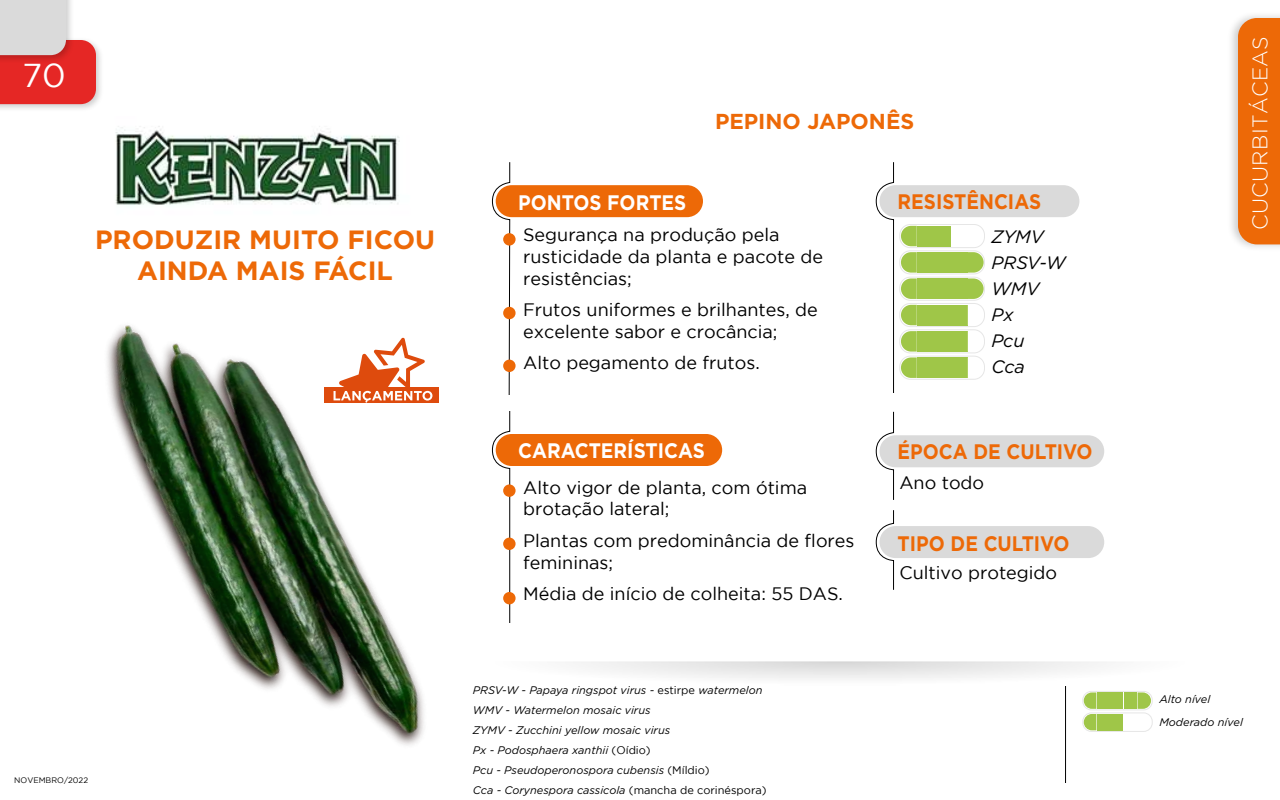
<style>
.page{position:relative;width:1280px;height:800px;background:#fff}
.page>*{position:absolute;margin:0;border:0;box-sizing:border-box;transform-origin:0 0}
.t1{font:33px "Gotham";color:#fff}
.t2{font:700 26.4px/31.7px "Gotham";color:#ed6907;text-align:center}
.t3{font:700 21.6px "Gotham";color:#ed6907}
.t4{font:300 21.1px "Gotham";letter-spacing:.015em;color:#fff}
.t5{font:700 21px "Gotham";color:#ed6907;scale:.9 1}
.t6{font:700 21px "Gotham";color:#fff;scale:.9 1}
.t7{font:18px/21.6px "Gotham";color:#000}
.t8{font:italic 18px/26px "Gotham";color:#000}
.t9{font:italic 11px/20px "Gotham";color:#000}
.t10{font:8px "Gotham";color:#000}
.s1{font-style:normal}
</style>
<div class="page">
<div style="left:0;top:36px;width:105px;height:77px;background:#000;opacity:.2"></div>
<svg style="left:0;top:0;width:96px;height:104px;background:#e28281"></svg>
<img style="left:107px;top:272px;width:409px;height:474px">
<div style="left:496px;top:434px;width:226px;height:32px;background:#ed6907;border-radius:16px"></div>
<svg style="left:492px;top:410px;width:18px;height:214px"></svg>
<svg style="left:492px;top:162px;width:18px;height:234px"></svg>
<div style="left:503px;top:233px;width:13px;height:13px;background:#ed6907;border-radius:50%"></div>
<div style="left:503px;top:484px;width:13px;height:13px;background:#ed6907;border-radius:50%"></div>
<div style="left:503px;top:538px;width:13px;height:12px;background:#ed6907;border-radius:50%"></div>
<img style="left:489px;top:653px;width:618px;height:32px">
<div style="left:503px;top:307px;width:13px;height:12px;background:#ed6907;border-radius:50%"></div>
<div style="left:503px;top:360px;width:13px;height:12px;background:#ed6907;border-radius:50%"></div>
<div style="left:880px;top:526px;width:224px;height:32px;background:#dadada;border-radius:16px"></div>
<svg style="left:876px;top:510px;width:18px;height:80px"></svg>
<div style="left:880px;top:435px;width:224px;height:32px;background:#dadada;border-radius:16px"></div>
<svg style="left:876px;top:411px;width:18px;height:89px"></svg>
<div style="left:1226px;top:10px;width:54px;height:242px;background:#000;opacity:.2"></div>
<div style="left:1238px;top:18px;width:42px;height:226px;background:#ed6907"></div>
<div style="left:503px;top:592px;width:13px;height:12px;background:#ed6907;border-radius:50%"></div>
<svg style="left:876px;top:162px;width:18px;height:231px"></svg>
<div style="left:899px;top:224px;width:86px;height:24px;border:1px solid #e6e6e6;border-radius:11px"></div>
<div style="left:917px;top:226px;width:17px;height:20px;background:#9fc648"></div>
<svg style="left:901px;top:226px;width:16px;height:20px"></svg>
<div style="left:934px;top:226px;width:16px;height:20px;background:#9fc648"></div>
<svg style="left:978px;top:226px;width:6px;height:20px"></svg>
<div style="left:899px;top:250px;width:86px;height:24px;border:1px solid #e6e6e6;border-radius:11px"></div>
<div style="left:917px;top:252px;width:17px;height:21px;background:#9fc648"></div>
<div style="left:934px;top:252px;width:16px;height:21px;background:#9fc648"></div>
<div style="left:951px;top:252px;width:16px;height:21px;background:#9fc648"></div>
<div style="left:899px;top:277px;width:86px;height:24px;border:1px solid #e6e6e6;border-radius:11px"></div>
<div style="left:917px;top:278px;width:17px;height:21px;background:#9fc648"></div>
<svg style="left:901px;top:252px;width:16px;height:47px"></svg>
<div style="left:934px;top:278px;width:16px;height:21px;background:#9fc648"></div>
<div style="left:951px;top:278px;width:16px;height:21px;background:#9fc648"></div>
<svg style="left:968px;top:252px;width:16px;height:47px"></svg>
<div style="left:899px;top:303px;width:86px;height:24px;border:1px solid #e6e6e6;border-radius:11px"></div>
<div style="left:917px;top:305px;width:17px;height:20px;background:#9fc648"></div>
<svg style="left:901px;top:305px;width:16px;height:20px"></svg>
<div style="left:934px;top:305px;width:16px;height:20px;background:#9fc648"></div>
<div style="left:951px;top:305px;width:16px;height:20px;background:#9fc648"></div>
<svg style="left:978px;top:305px;width:6px;height:20px"></svg>
<div style="left:899px;top:329px;width:86px;height:24px;border:1px solid #e6e6e6;border-radius:11px"></div>
<div style="left:917px;top:331px;width:17px;height:21px;background:#9fc648"></div>
<div style="left:934px;top:331px;width:16px;height:21px;background:#9fc648"></div>
<div style="left:951px;top:331px;width:16px;height:21px;background:#9fc648"></div>
<div style="left:899px;top:356px;width:86px;height:24px;border:1px solid #e6e6e6;border-radius:11px"></div>
<div style="left:917px;top:357px;width:17px;height:21px;background:#9fc648"></div>
<svg style="left:901px;top:331px;width:16px;height:47px"></svg>
<div style="left:934px;top:357px;width:16px;height:21px;background:#9fc648"></div>
<div style="left:951px;top:357px;width:16px;height:21px;background:#9fc648"></div>
<svg style="left:968px;top:331px;width:16px;height:47px"></svg>
<div style="left:1082px;top:691px;width:71px;height:19px;border:1px solid #e6e6e6;border-radius:9px"></div>
<div style="left:1097px;top:692px;width:13px;height:17px;background:#9fc648"></div>
<div style="left:1110px;top:692px;width:13px;height:17px;background:#9fc648"></div>
<svg style="left:1138px;top:692px;width:13px;height:17px"></svg>
<div style="left:1124px;top:692px;width:13px;height:17px;background:#9fc648"></div>
<div style="left:1082px;top:713px;width:71px;height:19px;border:1px solid #e6e6e6;border-radius:9px"></div>
<div style="left:1097px;top:714px;width:13px;height:16px;background:#9fc648"></div>
<svg style="left:1084px;top:692px;width:12px;height:38px"></svg>
<div style="left:1110px;top:714px;width:13px;height:16px;background:#9fc648"></div>
<hr style="left:1065px;top:686px;width:1px;height:97px;background:#000">
<div style="left:880px;top:185px;width:199px;height:32px;background:#dadada;border-radius:16px"></div>
<div style="left:496px;top:185px;width:207px;height:32px;background:#ed6907;border-radius:16px"></div>
<img style="left:115px;top:126px;width:285px;height:79px">
<div style="left:324px;top:387px;width:115px;height:16px;background:#de4b0d"></div>
<svg style="left:334px;top:338px;width:98px;height:65px"></svg>
<h1 class="t1" style="left:22px;top:61px;width:45px">70</h1>
<h2 class="t2" style="left:95px;top:223px;width:342px">PRODUZIR MUITO FICOU<br>AINDA MAIS FÁCIL</h2>
<p class="t10" style="left:14px;top:777px;width:75px">NOVEMBRO/2022</p>
<p class="t3" style="left:715px;top:109px;width:201px">PEPINO JAPONÊS</p>
<p class="t6" style="left:518px;top:190px;width:188px">PONTOS FORTES</p>
<p class="t5" style="left:898px;top:189px;width:161px">RESISTÊNCIAS</p>
<p class="t7" style="left:523px;top:225px;width:302px">Segurança na produção pela rusticidade da planta e pacote de resistências;</p>
<p class="t7" style="left:523px;top:300px;width:296px">Frutos uniformes e brilhantes, de excelente sabor e crocância;</p>
<p class="t7" style="left:523px;top:352px;width:238px">Alto pegamento de frutos.</p>
<p class="t6" style="left:518px;top:439px;width:209px">CARACTERÍSTICAS</p>
<p class="t7" style="left:523px;top:477px;width:286px">Alto vigor de planta, com ótima brotação lateral;</p>
<p class="t7" style="left:523px;top:530px;width:333px">Plantas com predominância de flores femininas;</p>
<p class="t7" style="left:523px;top:583px;width:321px">Média de início de colheita: 55 DAS.</p>
<p class="t8" style="left:991px;top:225px;width:76px">ZYMV<br>PRSV-W<br>WMV<br>Px<br>Pcu<br>Cca</p>
<p class="t5" style="left:898px;top:440px;width:218px">ÉPOCA DE CULTIVO</p>
<p class="t7" style="left:899px;top:473px;width:86px">Ano todo</p>
<p class="t5" style="left:898px;top:531px;width:193px">TIPO DE CULTIVO</p>
<p class="t7" style="left:899px;top:562px;width:159px">Cultivo protegido</p>
<p class="t4" style="left:1248px;top:230px;width:195px;rotate:-90deg">CUCURBITÁCEAS</p>
<p class="t9" style="left:473px;top:681px;width:295px">PRSV-W - Papaya ringspot virus - <span class="s1">estirpe</span> watermelon WMV - Watermelon mosaic virus<br>ZYMV - Zucchini yellow mosaic virus<br>Px - Podosphaera xanthii <span class="s1">(Oídio)<br></span>Pcu - Pseudoperonospora cubensis <span class="s1">(Míldio)<br></span>Cca - Corynespora cassicola <span class="s1">(mancha de corinéspora)</span></p>
<p class="t9" style="left:1159px;top:688px;width:85px;line-height:23.2px">Alto nível<br>Moderado nível</p>
</div>
